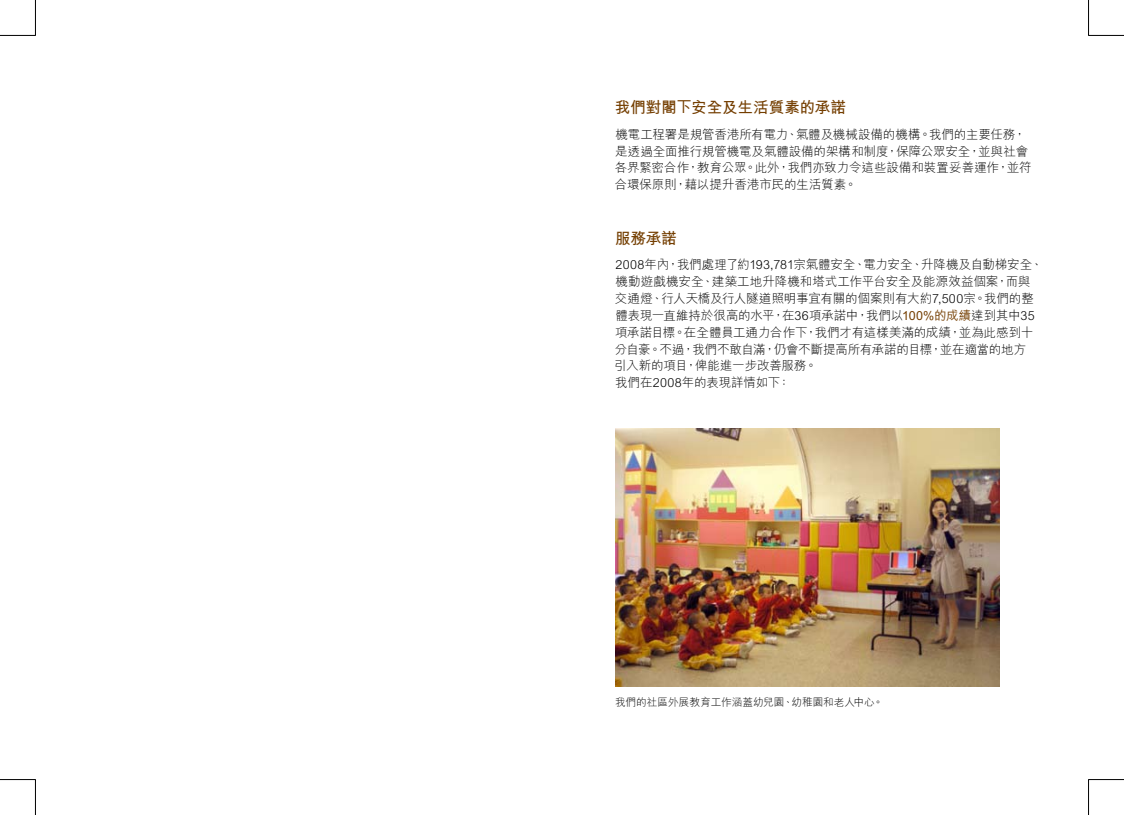
<style>
.page{position:relative;width:1124px;height:815px;background:#fff}
.page>*{position:absolute;margin:0;border:0;box-sizing:border-box;transform-origin:0 0}
.t1{font:700 15.62px "M Hei HK";letter-spacing:-.02em;color:#743e00}
.t2{font:300 12.5px/16.9px "M Hei HK";letter-spacing:-.01em;color:#000}
.t3{font:300 10.62px "M Hei HK";letter-spacing:-.005em;color:#000}
.s1{font-weight:500;color:#743e00}
</style>
<div class="page">
<img style="left:615px;top:429px;width:383px;height:257px">
<hr style="left:0;top:35px;width:35px;height:1px;background:#000">
<hr style="left:1088px;top:35px;width:35px;height:1px;background:#000">
<hr style="left:0;top:779px;width:35px;height:1px;background:#000">
<hr style="left:1088px;top:779px;width:35px;height:1px;background:#000">
<hr style="left:35px;top:0;width:1px;height:35px;background:#000">
<hr style="left:35px;top:780px;width:1px;height:35px;background:#000">
<hr style="left:1088px;top:0;width:1px;height:35px;background:#000">
<hr style="left:1088px;top:780px;width:1px;height:35px;background:#000">
<p class="t1" style="left:614px;top:96px;width:233px">我們對閣下安全及生活質素的承諾</p>
<p class="t2" style="left:614px;top:125px;width:418px">機電工程署是規管香港所有電力、氣體及機械設備的機構。我們的主要任務，是透過全面推行規管機電及氣體設備的架構和制度，保障公眾安全，並與社會各界緊密合作，教育公眾。此外，我們亦致力令這些設備和裝置妥善運作，並符合環保原則，藉以提升香港市民的生活質素。</p>
<p class="t1" style="left:615px;top:227px;width:63px">服務承諾</p>
<p class="t2" style="left:614px;top:256px;width:430px">2008年內，我們處理了約193,781宗氣體安全、電力安全、升降機及自動梯安全、機動遊戲機安全、建築工地升降機和塔式工作平台安全及能源效益個案，而與交通燈、行人天橋及行人隧道照明事宜有關的個案則有大約7,500宗。我們的整體表現一直維持於很高的水平，在36項承諾中，我們以<span class="s1">100%的成績</span>達到其中35項承諾目標。在全體員工通力合作下，我們才有這樣美滿的成績，並為此感到十分自豪。不過，我們不敢自滿，仍會不斷提高所有承諾的目標，並在適當的地方<br>引入新的項目，俾能進一步改善服務。<br>我們在2008年的表現詳情如下：</p>
<p class="t3" style="left:615px;top:695px;width:270px">我們的社區外展教育工作涵蓋幼兒園、幼稚園和老人中心。</p>
</div>
